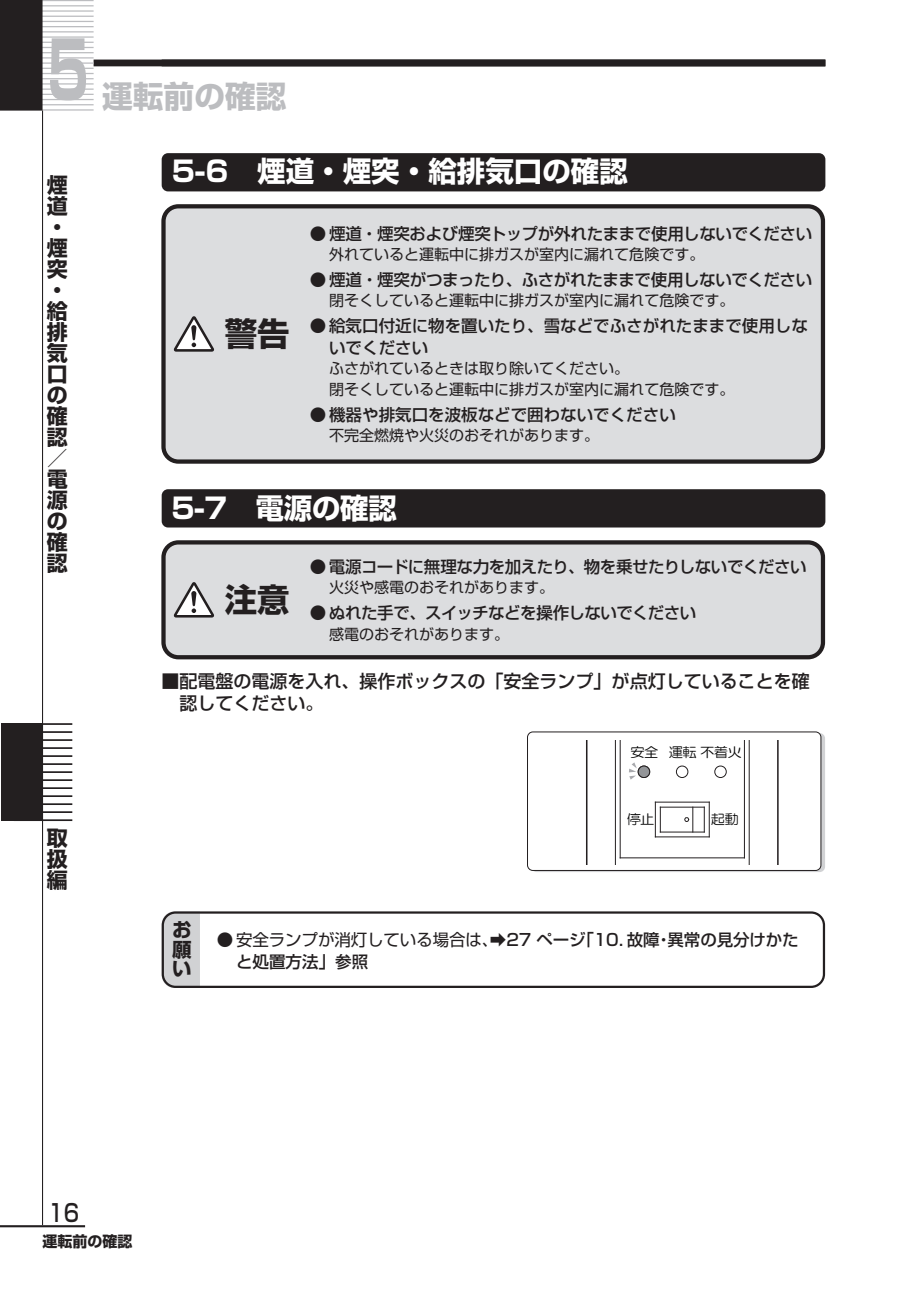
<style>
.page{position:relative;width:919px;height:1289px;background:#fff}
.page>*{position:absolute;margin:0;border:0;box-sizing:border-box;transform-origin:0 0}
.t1{font:700 78px "Shin Go Pro";color:#bcbdc0;scale:.65 1}
.PLタイトル{font:700 32.4px "Shin Go Pro";color:#231f20}
.t2{font:700 30.75px "Shin Go Pro";color:#bcbdc0}
.t3{font:700 28.5px "Shin Go Pro";color:#fff}
.t4{font:500 24px "Shin Go Pro";color:#231f20;scale:.85 1}
.横インデックスタイトル{font:700 21px/21px "Shin Go Pro";color:#231f20;text-align:justify}
.お願い_お知らせ_タイトル{font:700 19.5px/19.5px "Shin Go Pro";color:#231f20;text-align:justify}
.t5{font:500 18px/21.8px "Shin Go Pro";color:#231f20}
.t6{font:500 16.5px/21.8px "Shin Go Pro";letter-spacing:-.015em;color:#231f20}
.PL文字小_本文中{font:15px/20.2px "Shin Go Pro";color:#231f20}
.t7{font:700 15px "Shin Go Pro";color:#231f20}
.t8{font:13.5px "HGP Marugothic M";letter-spacing:-.055em;color:#030303;scale:1.07 1}
.s1{font-weight:400}
</style>
<div class="page">
<hr style="left:0;top:1225px;width:85px;height:2px;background:#231f20">
<div style="left:94px;top:60px;width:731px;height:6px;background:#231f20"></div>
<hr style="left:42px;top:37px;width:52px;height:1px;background:#bcbdc0">
<hr style="left:42px;top:42px;width:52px;height:1px;background:#bcbdc0">
<hr style="left:42px;top:47px;width:52px;height:1px;background:#bcbdc0">
<hr style="left:42px;top:52px;width:52px;height:1px;background:#bcbdc0">
<hr style="left:42px;top:57px;width:52px;height:1px;background:#bcbdc0">
<hr style="left:42px;top:63px;width:52px;height:1px;background:#bcbdc0">
<hr style="left:42px;top:68px;width:52px;height:1px;background:#bcbdc0">
<hr style="left:42px;top:73px;width:52px;height:1px;background:#bcbdc0">
<hr style="left:42px;top:78px;width:52px;height:1px;background:#bcbdc0">
<hr style="left:42px;top:83px;width:52px;height:1px;background:#bcbdc0">
<hr style="left:42px;top:89px;width:52px;height:1px;background:#bcbdc0">
<hr style="left:42px;top:94px;width:52px;height:1px;background:#bcbdc0">
<hr style="left:42px;top:99px;width:52px;height:1px;background:#bcbdc0">
<hr style="left:42px;top:104px;width:52px;height:1px;background:#bcbdc0">
<hr style="left:42px;top:109px;width:52px;height:1px;background:#bcbdc0">
<hr style="left:42px;top:31px;width:52px;height:1px;background:#bcbdc0">
<hr style="left:42px;top:16px;width:52px;height:1px;background:#bcbdc0">
<hr style="left:42px;top:21px;width:52px;height:1px;background:#bcbdc0">
<hr style="left:42px;top:26px;width:52px;height:1px;background:#bcbdc0">
<hr style="left:42px;top:11px;width:52px;height:1px;background:#bcbdc0">
<hr style="left:42px;top:5px;width:52px;height:1px;background:#bcbdc0">
<hr style="left:42px;top:0;width:52px;height:1px;background:#bcbdc0">
<div style="left:1px;top:723px;width:42px;height:98px;background:#231f20"></div>
<hr style="left:14px;top:723px;width:58px;height:2px;background:#231f20">
<hr style="left:14px;top:731px;width:58px;height:2px;background:#231f20">
<hr style="left:14px;top:739px;width:58px;height:2px;background:#231f20">
<hr style="left:14px;top:747px;width:58px;height:2px;background:#231f20">
<hr style="left:14px;top:755px;width:58px;height:2px;background:#231f20">
<hr style="left:14px;top:763px;width:58px;height:2px;background:#231f20">
<hr style="left:14px;top:771px;width:58px;height:2px;background:#231f20">
<hr style="left:14px;top:779px;width:58px;height:2px;background:#231f20">
<hr style="left:14px;top:787px;width:58px;height:2px;background:#231f20">
<hr style="left:14px;top:795px;width:58px;height:2px;background:#231f20">
<hr style="left:14px;top:803px;width:58px;height:2px;background:#231f20">
<hr style="left:14px;top:811px;width:58px;height:2px;background:#231f20">
<hr style="left:14px;top:819px;width:58px;height:2px;background:#231f20">
<hr style="left:42px;top:111px;width:1px;height:1114px;background:#231f20">
<div style="left:1px;top:1px;width:41px;height:109px;background:#231f20"></div>
<div style="left:0;top:0;width:43px;height:111px;border:2px solid #231f20"></div>
<div style="left:162px;top:153px;width:663px;height:38px;background:#231f20;border-radius:6px"></div>
<div style="left:162px;top:489px;width:663px;height:38px;background:#231f20;border-radius:6px"></div>
<div style="left:163px;top:206px;width:659px;height:255px;background:#dcdddf;border-radius:15px"></div>
<div style="left:161px;top:204px;width:664px;height:259px;border:4px solid #231f20;border-radius:15px"></div>
<svg style="left:174px;top:316px;width:40px;height:35px"></svg>
<div style="left:163px;top:542px;width:659px;height:115px;background:#dcdddf;border-radius:15px"></div>
<div style="left:161px;top:540px;width:664px;height:119px;border:4px solid #231f20;border-radius:15px"></div>
<svg style="left:174px;top:582px;width:40px;height:35px"></svg>
<div style="left:162px;top:914px;width:38px;height:73px;background:#d1d2d4"></div>
<div style="left:162px;top:911px;width:663px;height:76px;border:2px solid #231f20;border-radius:13px"></div>
<svg style="left:531px;top:733px;width:294px;height:139px"></svg>
<div style="left:527px;top:732px;width:293px;height:138px;background:#fff;border-radius:5px"></div>
<div style="left:527px;top:731px;width:294px;height:139px;border:1px solid #231f20;border-radius:5px"></div>
<hr style="left:777px;top:740px;width:1px;height:124px;background:#231f20">
<hr style="left:586px;top:740px;width:1px;height:124px;background:#231f20">
<hr style="left:748px;top:740px;width:1px;height:124px;background:#231f20">
<hr style="left:615px;top:740px;width:1px;height:124px;background:#231f20">
<hr style="left:660px;top:806px;width:44px;height:1px;background:#231f20">
<svg style="left:704px;top:807px;width:1px;height:25px"></svg>
<hr style="left:660px;top:831px;width:44px;height:1px;background:#231f20">
<svg style="left:660px;top:807px;width:1px;height:25px"></svg>
<hr style="left:655px;top:801px;width:54px;height:1px;background:#231f20">
<hr style="left:708px;top:802px;width:1px;height:34px;background:#231f20">
<hr style="left:655px;top:836px;width:54px;height:1px;background:#231f20">
<hr style="left:655px;top:802px;width:1px;height:34px;background:#231f20">
<hr style="left:744px;top:740px;width:1px;height:117px;background:#231f20">
<hr style="left:620px;top:857px;width:124px;height:1px;background:#231f20">
<hr style="left:619px;top:740px;width:1px;height:117px;background:#231f20">
<svg style="left:683px;top:807px;width:10px;height:25px"></svg>
<div style="left:676px;top:765px;width:12px;height:12px;border:1px solid #231f20;border-radius:50%"></div>
<div style="left:714px;top:765px;width:12px;height:12px;border:1px solid #231f20;border-radius:50%"></div>
<div style="left:638px;top:766px;width:11px;height:11px;background:#939598;border-radius:50%"></div>
<div style="left:637px;top:765px;width:13px;height:12px;border:1px solid #231f20;border-radius:50%"></div>
<svg style="left:629px;top:762px;width:7px;height:17px"></svg>
<h1 class="t1" style="left:47px;top:8px;width:65px">5</h1>
<h3 class="t2" style="left:102px;top:72px;width:186px">運転前の確認</h3>
<p class="横インデックスタイトル" style="left:47px;top:172px;width:22px;text-align:left">煙道・煙突・給排気口の確認／電源の確認</p>
<p class="t3" style="left:172px;top:149px;width:457px">5-6　煙道・煙突・給排気口の確認</p>
<p class="PLタイトル" style="left:225px;top:308px;width:66px">警告</p>
<p class="t6" style="left:310px;top:220px;width:504px">● 煙道・煙突および煙突トップが外れたままで使用しないでください</p>
<p class="PL文字小_本文中" style="left:329px;top:242px;width:377px">外れていると運転中に排ガスが室内に漏れて危険です。</p>
<p class="t6" style="left:310px;top:267px;width:503px">● 煙道・煙突がつまったり、ふさがれたままで使用しないでください</p>
<p class="PL文字小_本文中" style="left:329px;top:289px;width:407px">閉そくしていると運転中に排ガスが室内に漏れて危険です。</p>
<p class="t6" style="left:329px;top:313px;width:480px;text-indent:-19px">● 給気口付近に物を置いたり、雪などでふさがれたままで使用しないでください</p>
<p class="PL文字小_本文中" style="left:329px;top:357px;width:407px">ふさがれているときは取り除いてください。<br>閉そくしていると運転中に排ガスが室内に漏れて危険です。</p>
<p class="t6" style="left:310px;top:401px;width:367px">● 機器や排気口を波板などで囲わないでください</p>
<p class="PL文字小_本文中" style="left:329px;top:423px;width:272px">不完全燃焼や火災のおそれがあります。</p>
<p class="t3" style="left:171px;top:485px;width:227px">5-7　電源の確認</p>
<p class="PLタイトル" style="left:225px;top:574px;width:66px">注意</p>
<p class="t6" style="left:310px;top:553px;width:498px">● 電源コードに無理な力を加えたり、物を乗せたりしないでください</p>
<p class="PL文字小_本文中" style="left:329px;top:575px;width:227px">火災や感電のおそれがあります。</p>
<p class="t6" style="left:310px;top:600px;width:388px">● ぬれた手で、スイッチなどを操作しないでください</p>
<p class="PL文字小_本文中" style="left:329px;top:622px;width:182px">感電のおそれがあります。</p>
<p class="t5" style="left:179px;top:668px;width:631px;text-indent:-18px">■配電盤の電源を入れ、操作ボックスの「安全ランプ」が点灯していることを確認してください。</p>
<p class="t8" style="left:629px;top:676px;width:15px">低</p>
<p class="t8" style="left:721px;top:676px;width:15px">高</p>
<p class="t8" style="left:630px;top:744px;width:105px">安全 運転不着火</p>
<p class="横インデックスタイトル" style="left:47px;top:825px;width:22px">取扱編</p>
<p class="t8" style="left:626px;top:811px;width:28px">停止</p>
<p class="t8" style="left:710px;top:811px;width:28px">起動</p>
<p class="お願い_お知らせ_タイトル" style="left:172px;top:918px;width:21px">お願い</p>
<p class="t6" style="left:236px;top:927px;width:564px;text-indent:-19px">● <span class="s1">安全ランプが消灯している場合は、➡</span>27 ページ「10．故障・異常の見分けかたと処置方法」参照</p>
<h3 class="t4" style="left:48px;top:1192px;width:38px">16</h3>
<p class="t7" style="left:43px;top:1229px;width:91px">運転前の確認</p>
</div>
